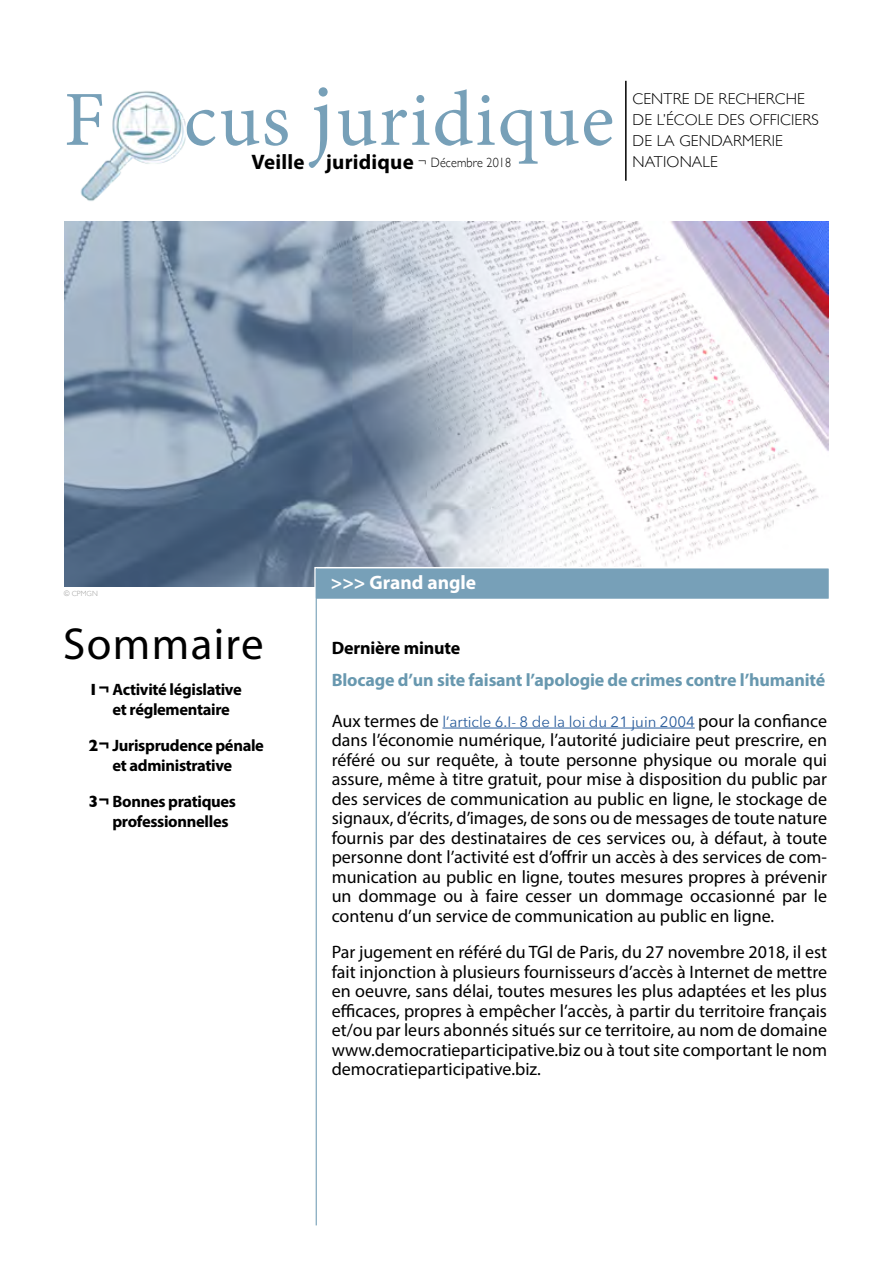
<style>
.page{position:relative;width:893px;height:1263px;background:#fff}
.page>*{position:absolute;margin:0;border:0;box-sizing:border-box;transform-origin:0 0}
.t1{font:78px "Minion Pro";letter-spacing:.02em;color:#77a0b8}
.t2{font:45px "Myriad Pro";letter-spacing:.03em;color:#000}
.t3{font:700 21px "Myriad Pro";letter-spacing:.01em;color:#000}
.t4{font:700 19.5px "Myriad Pro";color:#fff}
.t5{font:18px/19.5px "Myriad Pro";color:#000;text-align:justify}
.t6{font:700 18px "Myriad Pro";letter-spacing:-.01em;color:#6898af}
.t7{font:700 18px "Myriad Pro";letter-spacing:-.01em;color:#000}
.t8{font:700 16.5px/19.5px "Myriad Pro";letter-spacing:-.02em;color:#000}
.t9{font:300 15.75px/21px "Gill Sans";letter-spacing:.01em;color:#000}
.t10{font:15px "Avenir Next";color:#275b9b}
.t11{font:300 7.5px "Gill Sans";color:#9d9d9c}
.s1{font-size:90px}
.s2{font-family:"Gill Sans";font-weight:300;font-size:13.5px}
.s3{font-family:"Gill Sans"}
.s4{font-family:"Myriad Pro";font-size:18px;color:#000}
</style>
<div class="page">
<img style="left:65px;top:221px;width:763px;height:365px">
<div style="left:315px;top:568px;width:514px;height:31px;background:#77a0b8"></div>
<div style="left:314px;top:567px;width:516px;height:33px;border:2px solid #fff"></div>
<hr style="left:442px;top:728px;width:253px;height:1px;background:#275b9b">
<hr style="left:625px;top:81px;width:2px;height:100px;background:#000">
<hr style="left:316px;top:568px;width:1px;height:657px;background:#77a0b8">
<img style="left:80px;top:91px;width:106px;height:110px">
<h1 class="t1" style="left:64px;top:68px;width:552px">F cus <span class="s1">j</span>uridique</h1>
<p class="t3" style="left:252px;top:148px;width:261px">Veille juridique <span class="s2">¬ Décembre 2018</span></p>
<p class="t9" style="left:632px;top:88px;width:188px">CENTRE DE RECHERCHE<br>DE L’ÉCOLE DES OFFICIERS<br>DE LA GENDARMERIE<br>NATIONALE</p>
<p class="t11" style="left:64px;top:588px;width:36px">© CPMGN</p>
<p class="t4" style="left:331px;top:570px;width:147px">&gt;&gt;&gt; Grand angle</p>
<h2 class="t2" style="left:63px;top:616px;width:202px">Sommaire</h2>
<p class="t8" style="left:112px;top:679px;width:131px;text-indent:-24px"><span class="s3">1¬</span> Activité législative et réglementaire</p>
<p class="t8" style="left:89px;top:735px;width:177px;text-align:center"><span class="s3">2¬</span> Jurisprudence pénale et administrative</p>
<p class="t8" style="left:112px;top:791px;width:125px;text-indent:-24px"><span class="s3">3¬</span> Bonnes pratiques professionnelles</p>
<p class="t7" style="left:332px;top:636px;width:130px">Dernière minute</p>
<p class="t6" style="left:332px;top:668px;width:495px">Blocage d’un site faisant l’apologie de crimes contre l’humanité</p>
<p class="t10" style="left:332px;top:709px;width:497px"><span class="s4">Aux termes de</span> l’article 6.I- 8 de la loi du 21 juin 2004 <span class="s4">pour la confiance</span></p>
<p class="t5" style="left:332px;top:730px;width:497px">dans l’économie numérique, l’autorité judiciaire peut prescrire, en référé ou sur requête, à toute personne physique ou morale qui assure, même à titre gratuit, pour mise à disposition du public par des services de communication au public en ligne, le stockage de signaux, d’écrits, d’images, de sons ou de messages de toute nature fournis par des destinataires de ces services ou, à défaut, à toute personne dont l’activité est d’offrir un accès à des services de com&shy;munication au public en ligne, toutes mesures propres à prévenir un dommage ou à faire cesser un dommage occasionné par le contenu d’un service de communication au public en ligne.</p>
<p class="t5" style="left:332px;top:942px;width:497px">Par jugement en référé du TGI de Paris, du 27 novembre 2018, il est fait injonction à plusieurs fournisseurs d’accès à Internet de mettre en oeuvre, sans délai, toutes mesures les plus adaptées et les plus efficaces, propres à empêcher l’accès, à partir du territoire français et/ou par leurs abonnés situés sur ce territoire, au nom de domaine www.democratieparticipative.biz ou à tout site comportant le nom democratieparticipative.biz.</p>
</div>
